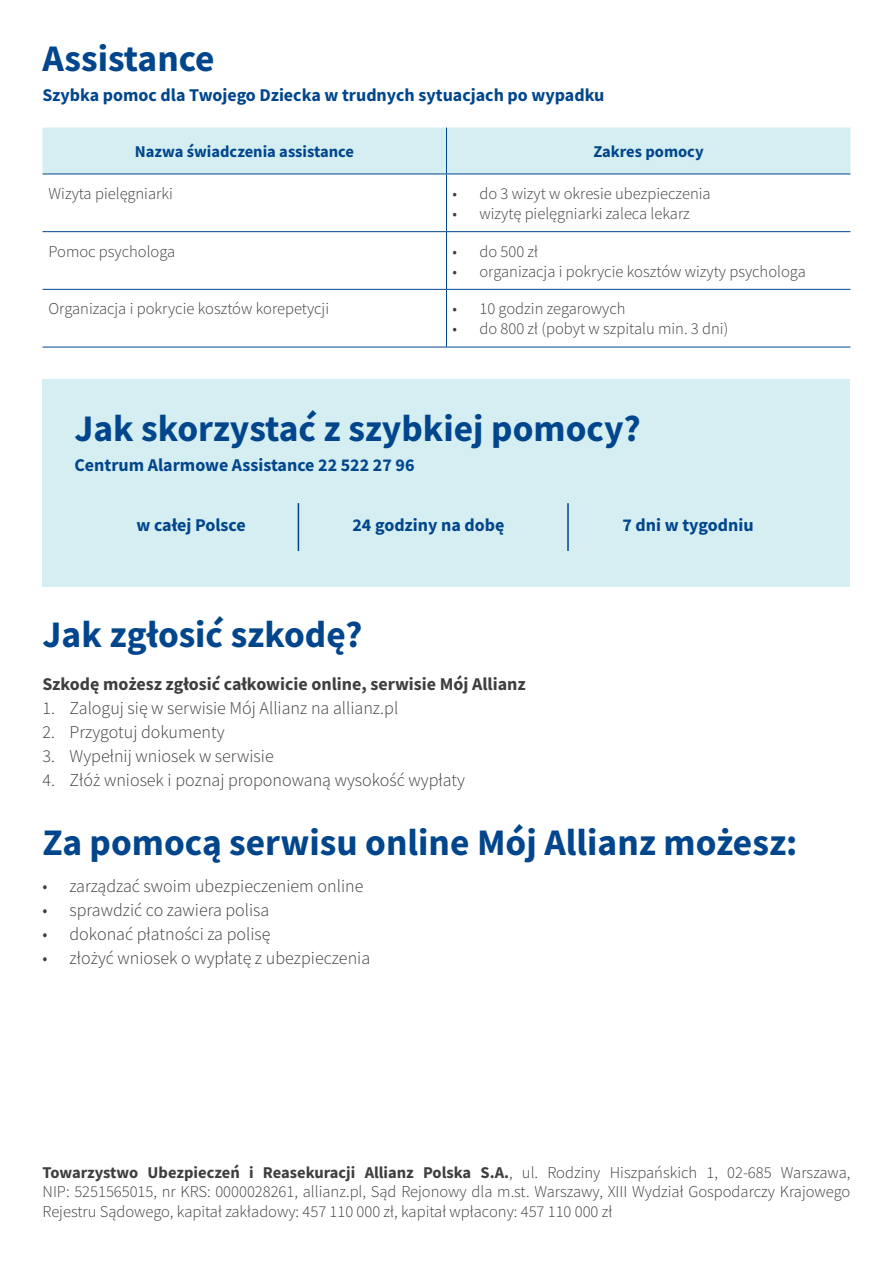
<style>
.page{position:relative;width:893px;height:1263px;background:#fff}
.page>*{position:absolute;margin:0;border:0;box-sizing:border-box;transform-origin:0 0}
.t1{font:700 37.5px "Source Sans Pro";color:#01468c}
.t2{font:300 18px "Source Sans Pro";color:#3e3e3f}
.t3{font:700 18px "Source Sans Pro";color:#01468c}
.t4{font:700 18px "Source Sans Pro";color:#3e3e3f}
.t5{font:300 16.5px/19.5px "Source Sans Pro";color:#3e3e3f;text-align:justify}
.t6{font:700 16.5px "Source Sans Pro";color:#01468c}
.s1{font-weight:700}
</style>
<div class="page">
<div style="left:43px;top:379px;width:807px;height:208px;background:#d5eef1"></div>
<div style="left:43px;top:128px;width:807px;height:46px;background:#d5eef1"></div>
<hr style="left:446px;top:128px;width:1px;height:46px;background:#01468c">
<hr style="left:43px;top:174px;width:403px;height:1px;background:#01468c">
<hr style="left:446px;top:174px;width:404px;height:1px;background:#01468c">
<hr style="left:446px;top:174px;width:1px;height:57px;background:#01468c">
<hr style="left:43px;top:231px;width:403px;height:1px;background:#01468c">
<hr style="left:446px;top:231px;width:404px;height:1px;background:#01468c">
<hr style="left:446px;top:232px;width:1px;height:57px;background:#01468c">
<hr style="left:43px;top:289px;width:403px;height:1px;background:#01468c">
<hr style="left:446px;top:289px;width:404px;height:1px;background:#01468c">
<hr style="left:446px;top:290px;width:1px;height:57px;background:#01468c">
<hr style="left:43px;top:347px;width:403px;height:1px;background:#01468c">
<hr style="left:446px;top:347px;width:404px;height:1px;background:#01468c">
<hr style="left:298px;top:503px;width:1px;height:48px;background:#01468c">
<hr style="left:567px;top:503px;width:2px;height:48px;background:#01468c">
<h1 class="t1" style="left:43px;top:33px;width:174px">Assistance</h1>
<p class="t3" style="left:43px;top:82px;width:563px">Szybka pomoc dla Twojego Dziecka w trudnych sytuacjach po wypadku</p>
<p class="t6" style="left:135px;top:140px;width:221px">Nazwa świadczenia assistance</p>
<p class="t6" style="left:593px;top:140px;width:112px">Zakres pomocy</p>
<p class="t5" style="left:49px;top:184px;width:126px">Wizyta pielęgniarki</p>
<p class="t5" style="left:452px;top:184px;width:260px">• do 3 wizyt w okresie ubezpieczenia</p>
<p class="t5" style="left:452px;top:204px;width:239px">• wizytę pielęgniarki zaleca lekarz</p>
<p class="t5" style="left:49px;top:242px;width:128px">Pomoc psychologa</p>
<p class="t5" style="left:452px;top:242px;width:87px">• do 500 zł</p>
<p class="t5" style="left:452px;top:261px;width:355px">• organizacja i pokrycie kosztów wizyty psychologa</p>
<p class="t5" style="left:49px;top:299px;width:282px">Organizacja i pokrycie kosztów korepetycji</p>
<p class="t5" style="left:452px;top:299px;width:174px">• 10 godzin zegarowych</p>
<p class="t5" style="left:452px;top:319px;width:277px">• do 800 zł (pobyt w szpitalu min. 3 dni)</p>
<h1 class="t1" style="left:74px;top:403px;width:568px">Jak skorzystać z szybkiej pomocy?</h1>
<p class="t3" style="left:74px;top:452px;width:342px">Centrum Alarmowe Assistance 22 522 27 96</p>
<p class="t3" style="left:136px;top:513px;width:111px">w całej Polsce</p>
<p class="t3" style="left:352px;top:513px;width:154px">24 godziny na dobę</p>
<p class="t3" style="left:622px;top:513px;width:133px">7 dni w tygodniu</p>
<h1 class="t1" style="left:43px;top:609px;width:321px">Jak zgłosić szkodę?</h1>
<p class="t4" style="left:43px;top:672px;width:485px">Szkodę możesz zgłosić całkowicie online, serwisie Mój Allianz</p>
<p class="t2" style="left:43px;top:697px;width:357px">1. Zaloguj się w serwisie Mój Allianz na allianz.pl</p>
<p class="t2" style="left:43px;top:721px;width:183px">2. Przygotuj dokumenty</p>
<p class="t2" style="left:43px;top:745px;width:233px">3. Wypełnij wniosek w serwisie</p>
<p class="t2" style="left:43px;top:769px;width:424px">4. Złóż wniosek i poznaj proponowaną wysokość wypłaty</p>
<h1 class="t1" style="left:43px;top:817px;width:756px">Za pomocą serwisu online Mój Allianz możesz:</h1>
<p class="t2" style="left:43px;top:874px;width:322px">• zarządzać swoim ubezpieczeniem online</p>
<p class="t2" style="left:43px;top:898px;width:228px">• sprawdzić co zawiera polisa</p>
<p class="t2" style="left:43px;top:922px;width:229px">• dokonać płatności za polisę</p>
<p class="t2" style="left:43px;top:946px;width:329px">• złożyć wniosek o wypłatę z ubezpieczenia</p>
<p class="t5" style="left:43px;top:1162px;width:809px"><span class="s1">Towarzystwo Ubezpieczeń i Reasekuracji Allianz Polska S.A.</span>, ul. Rodziny Hiszpańskich 1, 02-685 Warszawa, NIP: 5251565015, nr KRS: 0000028261, allianz.pl, Sąd Rejonowy dla m.st. Warszawy, XIII Wydział Gospodarczy Krajowego Rejestru Sądowego, kapitał zakładowy: 457 110 000 zł, kapitał wpłacony: 457 110 000 zł</p>
</div>
